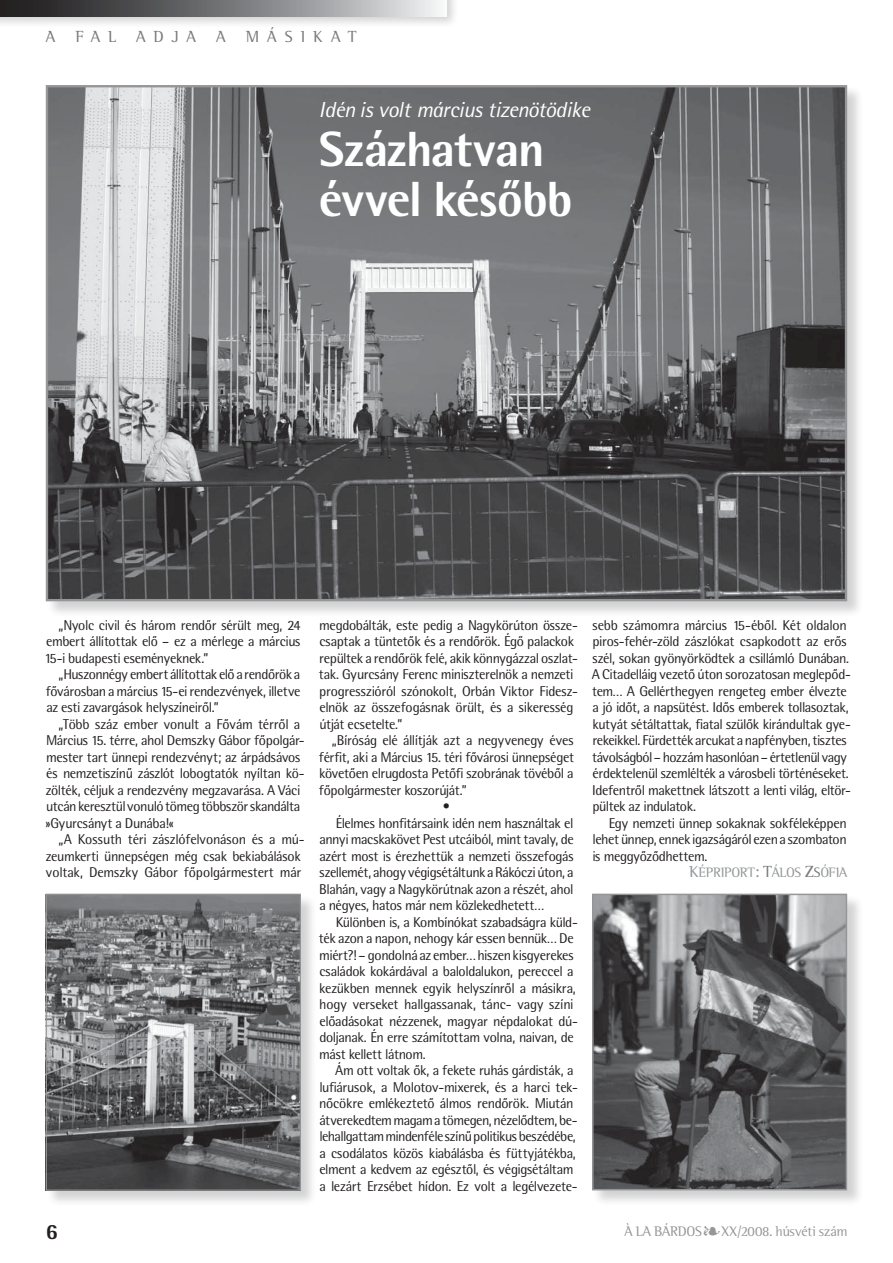
<style>
.page{position:relative;width:893px;height:1263px;background:#fff}
.page>*{position:absolute;margin:0;border:0;box-sizing:border-box;transform-origin:0 0}
.t1{font:700 49.5px/49.5px "Rotis Sm Sn XPFL";letter-spacing:-.005em;color:#fff}
.t2{font:italic 21.75px "Rotis Sm Sn PFL";letter-spacing:-.035em;color:#fff}
.t3{font:700 21.75px "Rotis Sm Sn XPFL";color:#231f20}
.t4{font:16.5px "Rotis Sm Srf PFL";letter-spacing:.53em;color:#77797b}
.t5{font:14.25px/16.5px "Rotis Sm Sn PFL";letter-spacing:.01em;color:#231f20}
.t6{font:14.25px "Rotis Sm Srf PFL";letter-spacing:.015em;color:#949698}
.t7{font:14.1px "Rotis Sm Srf PFL SC850";letter-spacing:.015em;color:#949698}
.s1{font-size:16.5px}
.s2{font-size:16.5px;color:#77797b}
.s3{color:#77797b}
</style>
<div class="page">
<div style="left:0;top:0;width:459px;height:29px;background:#231f20;opacity:.2"></div>
<svg style="left:0;top:0;width:446px;height:16px;background:#7a7a7c"></svg>
<div style="left:46px;top:85px;width:818px;height:533px;background:#231f20;opacity:.2"></div>
<svg style="left:45px;top:85px;width:803px;height:517px;background:#717173"></svg>
<div style="left:46px;top:894px;width:272px;height:314px;background:#231f20;opacity:.2"></div>
<img style="left:48px;top:896px;width:251px;height:293px">
<div style="left:46px;top:894px;width:255px;height:297px;border:1px solid #949698"></div>
<div style="left:592px;top:894px;width:272px;height:313px;background:#231f20;opacity:.2"></div>
<img style="left:595px;top:897px;width:249px;height:290px">
<div style="left:592px;top:894px;width:255px;height:296px;border:2px solid #949698"></div>
<p class="t4" style="left:46px;top:27px;width:8px">A</p>
<p class="t4" style="left:75px;top:27px;width:30px">F AL</p>
<p class="t4" style="left:136px;top:27px;width:15px">AD</p>
<p class="t4" style="left:172px;top:27px;width:23px">J A</p>
<p class="t4" style="left:216px;top:27px;width:8px">A</p>
<p class="t4" style="left:246px;top:27px;width:113px">MÁSIKAT</p>
<h2 class="t2" style="left:319px;top:96px;width:272px">Idén is volt március tizenötödike</h2>
<h1 class="t1" style="left:319px;top:124px;width:254px">Százhatvan évvel később</h1>
<p class="t5" style="left:44px;top:616px;width:258px;text-align:justify;text-indent:14px">„Nyolc civil és három rendőr sérült meg, 24 embert állítottak elő – ez a mérlege a március 15-i budapesti eseményeknek.”</p>
<p class="t5" style="left:46px;top:666px;width:256px;text-align:justify;text-indent:13px">„Huszonnégy embert állítottak elő a rendőrök a fővárosban a március 15-ei rendezvények, illetve az esti zavargások helyszíneiről.”</p>
<p class="t5" style="left:46px;top:715px;width:260px;text-indent:13px">„Több száz ember vonult a Fővám térről a Március 15. térre, ahol Demszky Gábor főpolgár&shy;mester tart ünnepi rendezvényt; az árpádsávos és nemzetiszínű zászlót lobogtatók nyíltan kö&shy;zölték, céljuk a rendezvény megzavarása. A Váci utcán keresztül vonuló tömeg többször skandálta »Gyurcsányt a Dunába!«</p>
<p class="t5" style="left:46px;top:831px;width:260px;text-indent:13px">„A Kossuth téri zászlófelvonáson és a mú&shy;zeumkerti ünnepségen még csak bekiabálások voltak, Demszky Gábor főpolgármestert már</p>
<p class="t5" style="left:319px;top:616px;width:260px">megdobálták, este pedig a Nagykörúton össze&shy;csaptak a tüntetők és a rendőrök. Égő palackok repültek a rendőrök felé, akik könnygázzal oszlat&shy;tak. Gyurcsány Ferenc miniszterelnök a nemzeti progresszióról szónokolt, Orbán Viktor Fidesz&shy;elnök az összefogásnak örült, és a sikeresség útját ecsetelte.”</p>
<p class="t5" style="left:332px;top:732px;width:243px">„Bíróság elé állítják azt a negyvenegy éves</p>
<p class="t5" style="left:319px;top:748px;width:256px">férfit, aki a Március 15. téri fővárosi ünnepséget</p>
<p class="t5" style="left:319px;top:765px;width:255px">követően elrugdosta Petőfi szobrának tövéből a</p>
<p class="t5" style="left:319px;top:781px;width:149px">főpolgármester koszorúját.”</p>
<p class="t5" style="left:443px;top:798px;width:8px">•</p>
<p class="t5" style="left:336px;top:814px;width:239px">Élelmes honfitársaink idén nem használtak el</p>
<p class="t5" style="left:319px;top:831px;width:255px">annyi macskakövet Pest utcáiból, mint tavaly, de</p>
<p class="t5" style="left:319px;top:847px;width:255px">azért most is érezhettük a nemzeti összefogás</p>
<p class="t5" style="left:319px;top:864px;width:255px">szellemét, ahogy végigsétáltunk a Rákóczi úton, a</p>
<p class="t5" style="left:319px;top:880px;width:255px">Blahán, vagy a Nagykörútnak azon a részét, ahol</p>
<p class="t5" style="left:319px;top:897px;width:225px">a négyes, hatos már nem közlekedhetett…</p>
<p class="t5" style="left:336px;top:913px;width:243px">Különben is, a Kombínókat szabadságra küld-</p>
<p class="t5" style="left:319px;top:930px;width:256px">ték azon a napon, nehogy kár essen bennük… De</p>
<p class="t5" style="left:319px;top:946px;width:256px">miért?! – gondolná az ember… hiszen kisgyerekes</p>
<p class="t5" style="left:319px;top:963px;width:255px">családok kokárdával a baloldalukon, pereccel a</p>
<p class="t5" style="left:319px;top:979px;width:258px">kezükben mennek egyik helyszínről a másikra,</p>
<p class="t5" style="left:319px;top:996px;width:255px">hogy verseket hallgassanak, tánc- vagy színi</p>
<p class="t5" style="left:319px;top:1012px;width:260px">előadásokat nézzenek, magyar népdalokat dú-</p>
<p class="t5" style="left:319px;top:1029px;width:255px">doljanak. Én erre számítottam volna, naivan, de</p>
<p class="t5" style="left:319px;top:1045px;width:108px">mást kellett látnom.</p>
<p class="t5" style="left:335px;top:1062px;width:239px">Ám ott voltak ők, a fekete ruhás gárdisták, a</p>
<p class="t5" style="left:319px;top:1078px;width:260px">lufiárusok, a Molotov-mixerek, és a harci tek-</p>
<p class="t5" style="left:319px;top:1095px;width:255px">nőcökre emlékeztető álmos rendőrök. Miután</p>
<p class="t5" style="left:319px;top:1111px;width:260px">átverekedtem magam a tömegen, nézelődtem, be-</p>
<p class="t5" style="left:319px;top:1128px;width:258px">lehallgattam mindenféle színű politikus beszédébe,</p>
<p class="t5" style="left:319px;top:1144px;width:258px">a csodálatos közös kiabálásba és füttyjátékba,</p>
<p class="t5" style="left:319px;top:1161px;width:255px">elment a kedvem az egésztől, és végigsétáltam</p>
<p class="t5" style="left:319px;top:1177px;width:260px">a lezárt Erzsébet hídon. Ez volt a legélvezete-</p>
<p class="t5" style="left:592px;top:616px;width:260px">sebb számomra március 15-éből. Két oldalon piros-fehér-zöld zászlókat csapkodott az erős szél, sokan gyönyörködtek a csillámló Dunában.<br>A Citadelláig vezető úton sorozatosan meglepőd&shy;tem… A Gellérthegyen rengeteg ember élvezte a jó időt, a napsütést. Idős emberek tollasoztak, kutyát sétáltattak, fiatal szülők kirándultak gye&shy;rekeikkel. Fürdették arcukat a napfényben, tisztes távolságból – hozzám hasonlóan – értetlenül vagy érdektelenül szemlélték a városbeli történéseket.<br>Idefentről makettnek látszott a lenti világ, eltör&shy;pültek az indulatok.</p>
<p class="t5" style="left:592px;top:814px;width:255px;text-align:justify;text-indent:16px">Egy nemzeti ünnep sokaknak sokféleképpen lehet ünnep, ennek igazságáról ezen a szombaton is meggyőződhettem.</p>
<p class="t7" style="left:689px;top:864px;width:159px"><span class="s1">K</span>ÉPRIPORT<span class="s1">:</span> <span class="s2">T</span>ÁLOS <span class="s2">Z</span><span class="s3">S</span>ÓFIA</p>
<h2 class="t3" style="left:46px;top:1218px;width:13px">6</h2>
<p class="t6" style="left:624px;top:1223px;width:224px">À LA BÁRDOS•XX/2008. HÚSVÉTI SZÁM</p>
</div>
